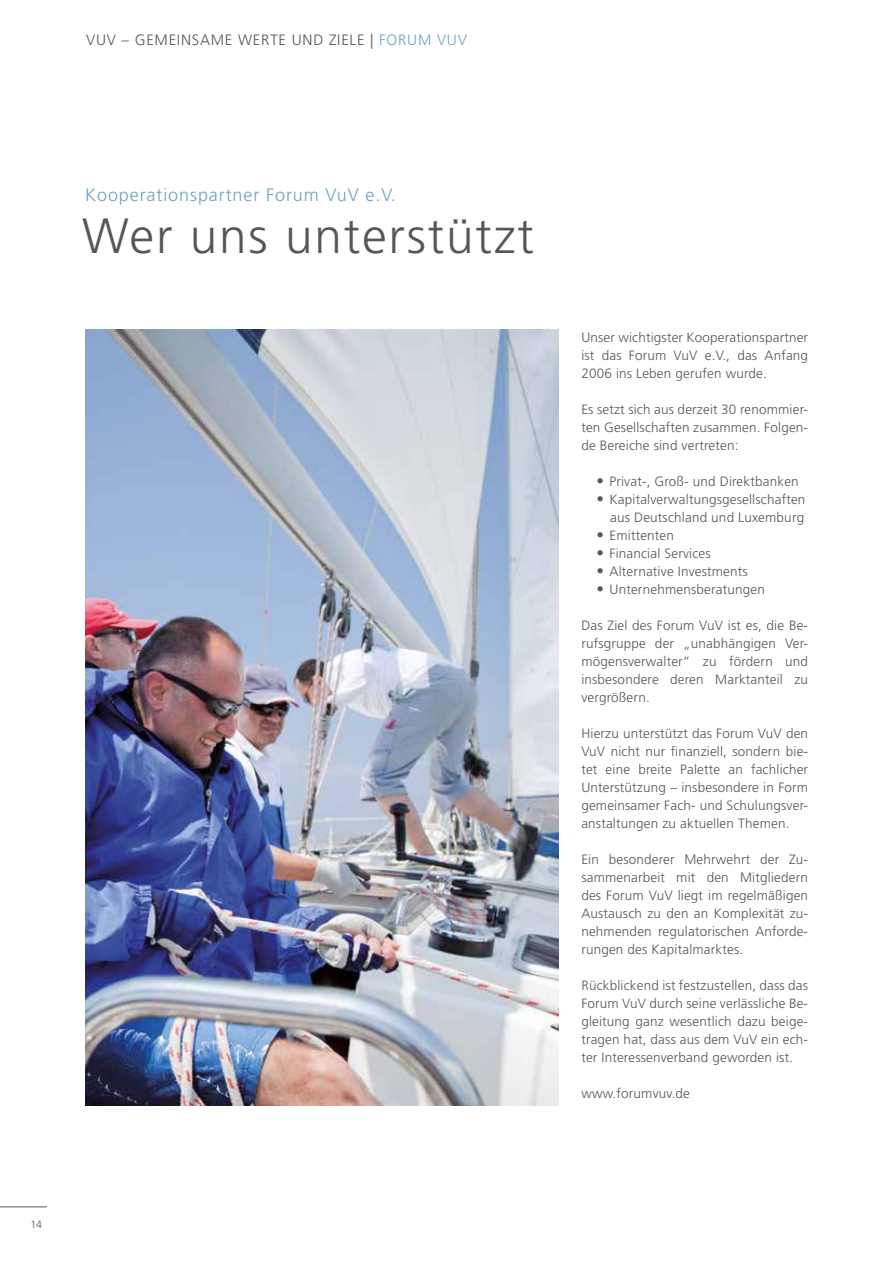
<style>
.page{position:relative;width:893px;height:1263px;background:#fff}
.page>*{position:absolute;margin:0;border:0;box-sizing:border-box;transform-origin:0 0}
.t1{font:300 49.5px "Frutiger LT Std";letter-spacing:.035em;color:#575756}
.t2{font:300 18px "Frutiger LT Std";letter-spacing:.05em;color:#6da4ba}
.t3{font:300 15px "Frutiger LT Std";letter-spacing:.05em;color:#575756}
.t4{font:300 13.5px/18px "Frutiger LT Std";letter-spacing:.015em;color:#575756;text-align:justify}
.t5{font:300 10.5px "Frutiger LT Std";color:#575756}
.s1{color:#6da4ba}
.s2{font-size:15px}
</style>
<div class="page">
<hr style="left:0;top:1206px;width:47px;height:1px;background:#575756">
<img style="left:86px;top:330px;width:473px;height:776px">
<p class="t3" style="left:86px;top:32px;width:382px">VUV – GEMEINSAME WERTE UND ZIELE | <span class="s1">FORUM VUV</span></p>
<h2 class="t2" style="left:85px;top:185px;width:312px">Kooperationspartner Forum VuV e.V.</h2>
<h1 class="t1" style="left:82px;top:208px;width:453px">Wer uns unterstützt</h1>
<p class="t4" style="left:581px;top:329px;width:228px">Unser wichtigster Kooperationspartner ist das Forum VuV e.V., das Anfang 2006 ins Leben gerufen wurde.</p>
<p class="t4" style="left:581px;top:401px;width:228px">Es setzt sich aus derzeit 30 renommier&shy;ten Gesellschaften zusammen. Folgen&shy;de Bereiche sind vertreten:</p>
<p class="t4" style="left:596px;top:473px;width:204px"><span class="s2">•</span> Privat-, Groß- und Direktbanken</p>
<p class="t4" style="left:596px;top:491px;width:211px;text-align:right"><span class="s2">•</span> Kapitalverwaltungsgesellschaften aus Deutschland und Luxemburg</p>
<p class="t4" style="left:596px;top:527px;width:79px"><span class="s2">•</span> Emittenten</p>
<p class="t4" style="left:596px;top:545px;width:116px"><span class="s2">•</span> Financial Services</p>
<p class="t4" style="left:596px;top:563px;width:153px"><span class="s2">•</span> Alternative Investments</p>
<p class="t4" style="left:596px;top:581px;width:170px"><span class="s2">•</span> Unternehmensberatungen</p>
<p class="t4" style="left:581px;top:617px;width:228px">Das Ziel des Forum VuV ist es, die Be&shy;rufsgruppe der „unabhängigen Ver&shy;mögensverwalter“ zu fördern und insbesondere deren Marktanteil zu vergrößern.</p>
<p class="t4" style="left:581px;top:725px;width:228px">Hierzu unterstützt das Forum VuV den VuV nicht nur finanziell, sondern bie&shy;tet eine breite Palette an fachlicher Unterstützung – insbesondere in Form gemeinsamer Fach- und Schulungsver&shy;anstaltungen zu aktuellen Themen.</p>
<p class="t4" style="left:581px;top:851px;width:228px">Ein besonderer Mehrwehrt der Zu&shy;sammenarbeit mit den Mitgliedern des Forum VuV liegt im regelmäßigen Austausch zu den an Komplexität zu&shy;nehmenden regulatorischen Anforde&shy;rungen des Kapitalmarktes.</p>
<p class="t4" style="left:581px;top:976px;width:228px">Rückblickend ist festzustellen, dass das Forum VuV durch seine verlässliche Be&shy;gleitung ganz wesentlich dazu beige&shy;tragen hat, dass aus dem VuV ein ech&shy;ter Interessenverband geworden ist.</p>
<p class="t4" style="left:581px;top:1084px;width:110px">www.forumvuv.de</p>
<p class="t5" style="left:30px;top:1219px;width:13px">14</p>
</div>
